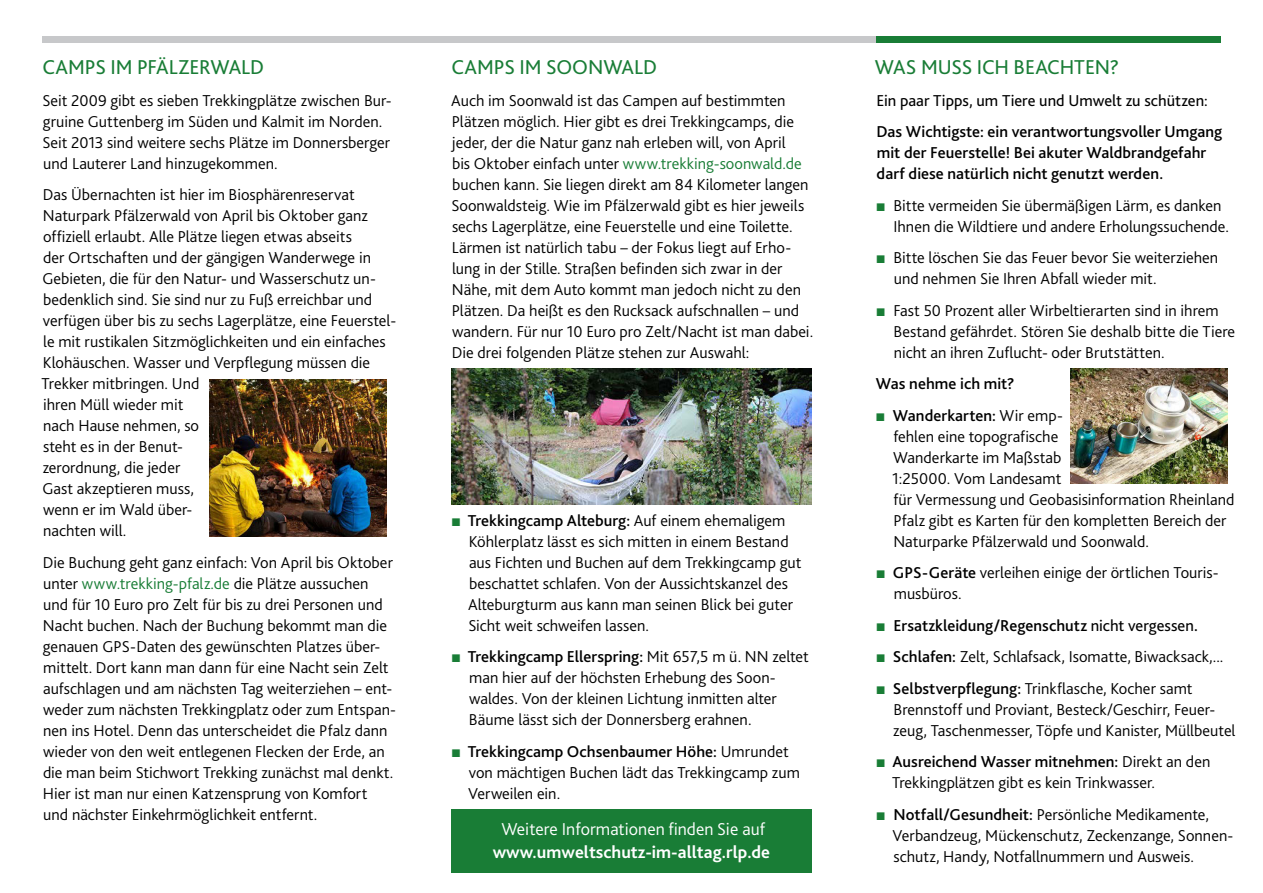
<style>
.page{position:relative;width:1263px;height:893px;background:#fff}
.page>*{position:absolute;margin:0;border:0;box-sizing:border-box;transform-origin:0 0}
.Überschrift_1{font:21px "Bliss 2";letter-spacing:-.005em;color:#197d36}
.t1{font:700 18px "Bliss 2";color:#fff}
.Fließtext{font:300 18px "Bliss 2";color:#fff}
.Fließtext-2{font:300 16.5px/21px "Bliss 2";color:#000}
.Fließtext-3{font:500 16.5px/21px "Bliss 2";color:#000}
.Fließtext-4{font:16.5px "Bliss 2";color:#000}
.s1{color:#197d36}
.s2{font-family:"Arial";font-weight:400;color:#197d36}
.s3{font-weight:500}
.s4{font-weight:400}
</style>
<div class="page">
<div style="left:43px;top:36px;width:833px;height:7px;background:#c7c8ca"></div>
<div style="left:876px;top:36px;width:344px;height:7px;background:#197d36"></div>
<div style="left:451px;top:809px;width:360px;height:63px;background:#197d36"></div>
<img style="left:451px;top:368px;width:360px;height:137px">
<img style="left:1070px;top:368px;width:158px;height:116px">
<img style="left:209px;top:380px;width:178px;height:156px">
<p class="Überschrift_1" style="left:43px;top:54px;width:223px">CAMPS IM PFÄLZERWALD</p>
<p class="Fließtext-2" style="left:42px;top:89px;width:351px">Seit 2009 gibt es sieben Trekkingplätze zwischen Bur&shy;gruine Guttenberg im Süden und Kalmit im Norden.<br>Seit 2013 sind weitere sechs Plätze im Donnersberger und Lauterer Land hinzugekommen.</p>
<p class="Fließtext-2" style="left:42px;top:184px;width:356px">Das Übernachten ist hier im Biosphärenreservat Naturpark Pfälzerwald von April bis Oktober ganz offiziell erlaubt. Alle Plätze liegen etwas abseits<br>der Ortschaften und der gängigen Wanderwege in Gebieten, die für den Natur- und Wasserschutz un&shy;bedenklich sind. Sie sind nur zu Fuß erreichbar und verfügen über bis zu sechs Lagerplätze, eine Feuerstel&shy;le mit rustikalen Sitzmöglichkeiten und ein einfaches Klohäuschen. Wasser und Verpflegung müssen die Trekker mitbringen. Und<br>ihren Müll wieder mit<br>nach Hause nehmen, so<br>steht es in der Benut-<br>zerordnung, die jeder<br>Gast akzeptieren muss,<br>wenn er im Wald über-<br>nachten will.</p>
<p class="Fließtext-2" style="left:43px;top:551px;width:355px">Die Buchung geht ganz einfach: Von April bis Oktober unter <span class="s1">www.trekking-pfalz.de</span> die Plätze aussuchen und für 10 Euro pro Zelt für bis zu drei Personen und Nacht buchen. Nach der Buchung bekommt man die genauen GPS-Daten des gewünschten Platzes über&shy;mittelt. Dort kann man dann für eine Nacht sein Zelt aufschlagen und am nächsten Tag weiterziehen – ent&shy;weder zum nächsten Trekkingplatz oder zum Entspan&shy;nen ins Hotel. Denn das unterscheidet die Pfalz dann wieder von den weit entlegenen Flecken der Erde, an die man beim Stichwort Trekking zunächst mal denkt.<br>Hier ist man nur einen Katzensprung von Komfort und nächster Einkehrmöglichkeit entfernt.</p>
<p class="Überschrift_1" style="left:451px;top:54px;width:207px">CAMPS IM SOONWALD</p>
<p class="Fließtext-2" style="left:451px;top:89px;width:364px">Auch im Soonwald ist das Campen auf bestimmten Plätzen möglich. Hier gibt es drei Trekkingcamps, die jeder, der die Natur ganz nah erleben will, von April<br>bis Oktober einfach unter <span class="s1">www.trekking-soonwald.de </span>buchen kann. Sie liegen direkt am 84 Kilometer langen Soonwaldsteig. Wie im Pfälzerwald gibt es hier jeweils sechs Lagerplätze, eine Feuerstelle und eine Toilette.<br>Lärmen ist natürlich tabu – der Fokus liegt auf Erho&shy;lung in der Stille. Straßen befinden sich zwar in der Nähe, mit dem Auto kommt man jedoch nicht zu den Plätzen. Da heißt es den Rucksack aufschnallen – und wandern. Für nur 10 Euro pro Zelt/Nacht ist man dabei.<br>Die drei folgenden Plätze stehen zur Auswahl:</p>
<p class="Fließtext-2" style="left:468px;top:509px;width:335px;text-indent:-17px"><span class="s2">■</span> <span class="s3">Trekkingcamp Alteburg:</span> Auf einem ehemaligem Köhlerplatz lässt es sich mitten in einem Bestand aus Fichten und Buchen auf dem Trekkingcamp gut beschattet schlafen. Von der Aussichtskanzel des Alteburgturm aus kann man seinen Blick bei guter Sicht weit schweifen lassen.</p>
<p class="Fließtext-2" style="left:469px;top:646px;width:341px;text-indent:-18px"><span class="s2">■</span> <span class="s3">Trekkingcamp Ellerspring:</span> Mit 657,5 m ü. NN zeltet man hier auf der höchsten Erhebung des Soon&shy;waldes. Von der kleinen Lichtung inmitten alter Bäume lässt sich der Donnersberg erahnen.</p>
<p class="Fließtext-2" style="left:468px;top:740px;width:333px;text-indent:-17px"><span class="s2">■</span> <span class="s3">Trekkingcamp Ochsenbaumer Höhe:</span> Umrundet von mächtigen Buchen lädt das Trekkingcamp zum<br>Verweilen ein.</p>
<p class="Fließtext" style="left:501px;top:818px;width:265px">Weitere Informationen finden Sie auf</p>
<p class="t1" style="left:493px;top:841px;width:279px">www.umweltschutz-im-alltag.rlp.de</p>
<p class="Überschrift_1" style="left:875px;top:54px;width:246px">WAS MUSS ICH BEACHTEN?</p>
<p class="Fließtext-4" style="left:876px;top:90px;width:333px">Ein paar Tipps, um Tiere und Umwelt zu schützen:</p>
<p class="Fließtext-3" style="left:876px;top:121px;width:347px">Das Wichtigste: ein verantwortungsvoller Umgang mit der Feuerstelle! Bei akuter Waldbrandgefahr darf diese natürlich nicht genutzt werden.</p>
<p class="Fließtext-2" style="left:893px;top:194px;width:337px;text-indent:-18px"><span class="s2">■</span> Bitte vermeiden Sie übermäßigen Lärm, es danken<br>Ihnen die Wildtiere und andere Erholungssuchende.</p>
<p class="Fließtext-2" style="left:894px;top:247px;width:326px;text-indent:-18px"><span class="s2">■</span> Bitte löschen Sie das Feuer bevor Sie weiterziehen und nehmen Sie Ihren Abfall wieder mit.</p>
<p class="Fließtext-2" style="left:893px;top:299px;width:343px;text-indent:-18px"><span class="s2">■</span> Fast 50 Prozent aller Wirbeltierarten sind in ihrem<br>Bestand gefährdet. Stören Sie deshalb bitte die Tiere nicht an ihren Zuflucht- oder Brutstätten.</p>
<p class="Fließtext-3" style="left:876px;top:373px;width:140px">Was nehme ich mit?</p>
<p class="Fließtext-2" style="left:892px;top:404px;width:344px;text-indent:-17px"><span class="s2">■</span> <span class="s3">Wanderkarten:</span> Wir emp-<br>fehlen eine topografische<br>Wanderkarte im Maßstab<br>1:25000. Vom Landesamt<br>für Vermessung und Geobasisinformation Rheinland Pfalz gibt es Karten für den kompletten Bereich der Naturparke Pfälzerwald und Soonwald.</p>
<p class="Fließtext-2" style="left:894px;top:562px;width:326px;text-indent:-18px"><span class="s2">■</span> <span class="s3">GPS-Geräte</span> verleihen einige der örtlichen Touris&shy;musbüros.</p>
<p class="Fließtext-3" style="left:876px;top:614px;width:324px"><span class="s2">■</span> Ersatzkleidung/Regenschutz <span class="s4">nicht vergessen</span>.</p>
<p class="Fließtext-2" style="left:876px;top:646px;width:349px"><span class="s2">■</span> <span class="s3">Schlafen:</span> Zelt, Schlafsack, Isomatte, Biwacksack,...</p>
<p class="Fließtext-2" style="left:893px;top:677px;width:344px;text-indent:-17px"><span class="s2">■</span> <span class="s3">Selbstverpflegung:</span> Trinkflasche, Kocher samt<br>Brennstoff und Proviant, Besteck/Geschirr, Feuer&shy;zeug, Taschenmesser, Töpfe und Kanister, Müllbeutel</p>
<p class="Fließtext-2" style="left:892px;top:751px;width:320px;text-indent:-16px"><span class="s2">■</span> <span class="s3">Ausreichend Wasser mitnehmen:</span> Direkt an den<br>Trekkingplätzen gibt es kein Trinkwasser.</p>
<p class="Fließtext-2" style="left:893px;top:803px;width:342px;text-indent:-17px"><span class="s2">■</span> <span class="s3">Notfall/Gesundheit:</span> Persönliche Medikamente,<br>Verbandzeug, Mückenschutz, Zeckenzange, Sonnen&shy;schutz, Handy, Notfallnummern und Ausweis.</p>
</div>
